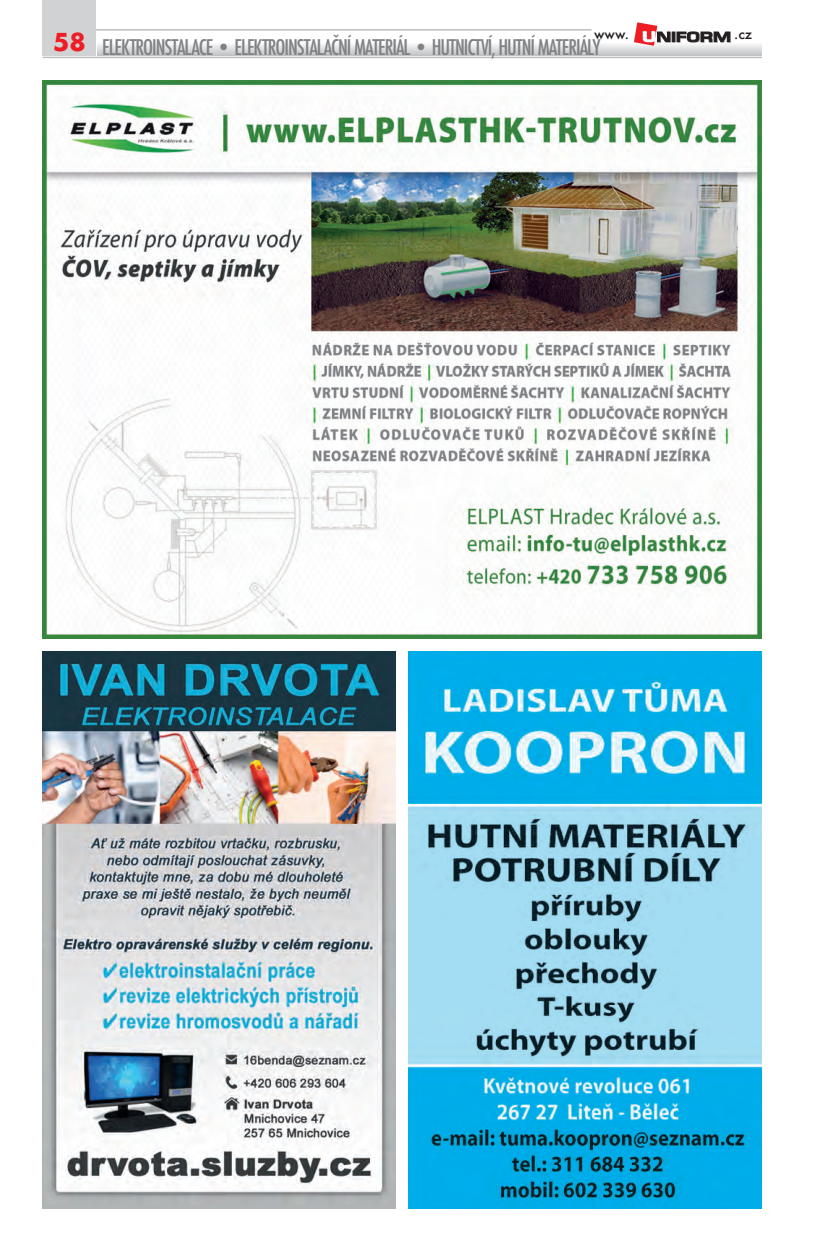
<style>
.page{position:relative;width:830px;height:1234px;background:#fff}
.page>*{position:absolute;margin:0;border:0;box-sizing:border-box;transform-origin:0 0}
.t1{font:700 24px "Futura";color:#ee1d23}
.t2{font:500 condensed 21px "Futura";letter-spacing:-.05em;color:#808285}
.t3{font:500 13.5px "Futura";color:#231f20}
</style>
<div class="page">
<svg style="left:98px;top:44px;width:663px;height:11px"></svg>
<hr style="left:74px;top:29px;width:517px;height:2px;background:#bcbdc0">
<div style="left:43px;top:0;width:53px;height:55px;background:#d1d2d4"></div>
<hr style="left:43px;top:57px;width:718px;height:1px;background:#bcbdc0">
<svg style="left:633px;top:22px;width:97px;height:24px"></svg>
<img style="left:43px;top:651px;width:352px;height:556px">
<img style="left:43px;top:81px;width:718px;height:557px">
<img style="left:408px;top:651px;width:353px;height:556px">
<p class="t1" style="left:53px;top:25px;width:34px">58</p>
<p class="t3" style="left:593px;top:24px;width:36px">www.</p>
<p class="t3" style="left:734px;top:24px;width:19px">.cz</p>
<p class="t2" style="left:102px;top:34px;width:499px">ELEKTROINSTALACE • ELEKTROINSTALAČNÍ MATERIÁL • HUTNICTVÍ, HUTNÍ MATERIÁLY</p>
</div>
